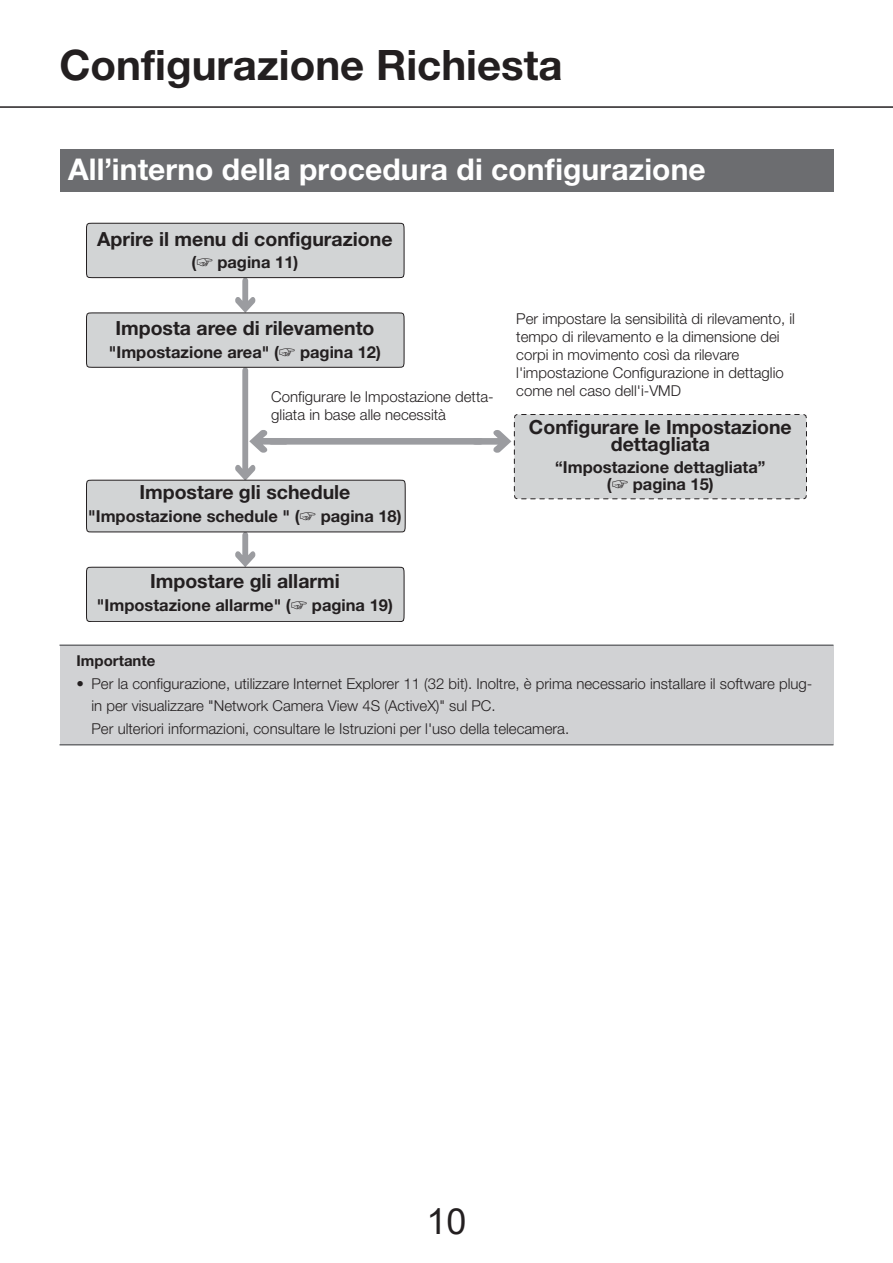
<style>
.page{position:relative;width:893px;height:1263px;background:#fff}
.page>*{position:absolute;margin:0;border:0;box-sizing:border-box;transform-origin:0 0}
.t1{font:700 42px "Helvetica Neue LT Std";color:#231f20}
.t2{font:36px "Arial";color:#231f20}
.t3{font:700 30px "Helvetica Neue LT Std";letter-spacing:.005em;color:#fff}
.t4{font:700 19.5px/16.5px "Helvetica Neue LT Std";color:#231f20;text-align:center}
.t5{font:700 16.5px/16.5px "Helvetica Neue LT Std";color:#231f20;text-align:center}
.t6{font:300 15px/18px "Helvetica Neue LT Std";color:#231f20}
.t7{font:700 15px "Helvetica Neue LT Std";color:#231f20}
.s1{font-family:"Meiryo";font-weight:400}
</style>
<div class="page">
<hr style="left:0;top:106px;width:893px;height:2px;background:#231f20">
<div style="left:60px;top:149px;width:773px;height:42px;background:#6c6d70"></div>
<div style="left:271px;top:438px;width:209px;height:7px;background:#9b9ca0"></div>
<svg style="left:86px;top:223px;width:320px;height:399px"></svg>
<svg style="left:472px;top:414px;width:335px;height:85px;background:#d4d5d6"></svg>
<div style="left:60px;top:645px;width:773px;height:100px;background:#d1d2d4"></div>
<hr style="left:60px;top:644px;width:773px;height:2px;background:#6c6d70">
<hr style="left:60px;top:744px;width:773px;height:1px;background:#6c6d70">
<h1 class="t1" style="left:60px;top:39px;width:505px">Configurazione Richiesta</h1>
<h3 class="t3" style="left:68px;top:151px;width:639px">All’interno della procedura di configurazione</h3>
<h3 class="t4" style="left:97px;top:230px;width:297px">Aprire il menu di configurazione</h3>
<p class="t5" style="left:191px;top:254px;width:108px">(<span class="s1">☞</span> pagina 11)</p>
<h3 class="t4" style="left:115px;top:319px;width:261px">Imposta aree di rilevamento</h3>
<p class="t5" style="left:109px;top:343px;width:274px">"Impostazione area" (<span class="s1">☞</span> pagina 12)</p>
<p class="t6" style="left:271px;top:387px;width:224px">Configurare le Impostazione detta&shy;gliata in base alle necessità</p>
<h3 class="t4" style="left:139px;top:484px;width:213px">Impostare gli schedule</h3>
<p class="t5" style="left:88px;top:507px;width:315px">"Impostazione schedule " (<span class="s1">☞</span> pagina 18)</p>
<h3 class="t4" style="left:150px;top:572px;width:191px">Impostare gli allarmi</h3>
<p class="t5" style="left:97px;top:596px;width:297px">"Impostazione allarme" (<span class="s1">☞</span> pagina 19)</p>
<p class="t6" style="left:516px;top:309px;width:280px">Per impostare la sensibilità di rilevamento, il tempo di rilevamento e la dimensione dei corpi in movimento così da rilevare l'impostazione Configurazione in dettaglio come nel caso dell'i-VMD</p>
<h3 class="t4" style="left:529px;top:419px;width:264px">Configurare le Impostazione dettagliata</h3>
<p class="t5" style="left:555px;top:459px;width:212px">“Impostazione dettagliata” (<span class="s1">☞</span> pagina 15)</p>
<p class="t7" style="left:77px;top:651px;width:80px">Importante</p>
<p class="t6" style="left:92px;top:672px;width:722px;line-height:22.5px;text-indent:-15px">• Per la configurazione, utilizzare Internet Explorer 11 (32 bit). Inoltre, è prima necessario installare il software plug&shy;in per visualizzare "Network Camera View 4S (ActiveX)" sul PC.<br>Per ulteriori informazioni, consultare le Istruzioni per l'uso della telecamera.</p>
<h2 class="t2" style="left:426px;top:1197px;width:42px">10</h2>
</div>
